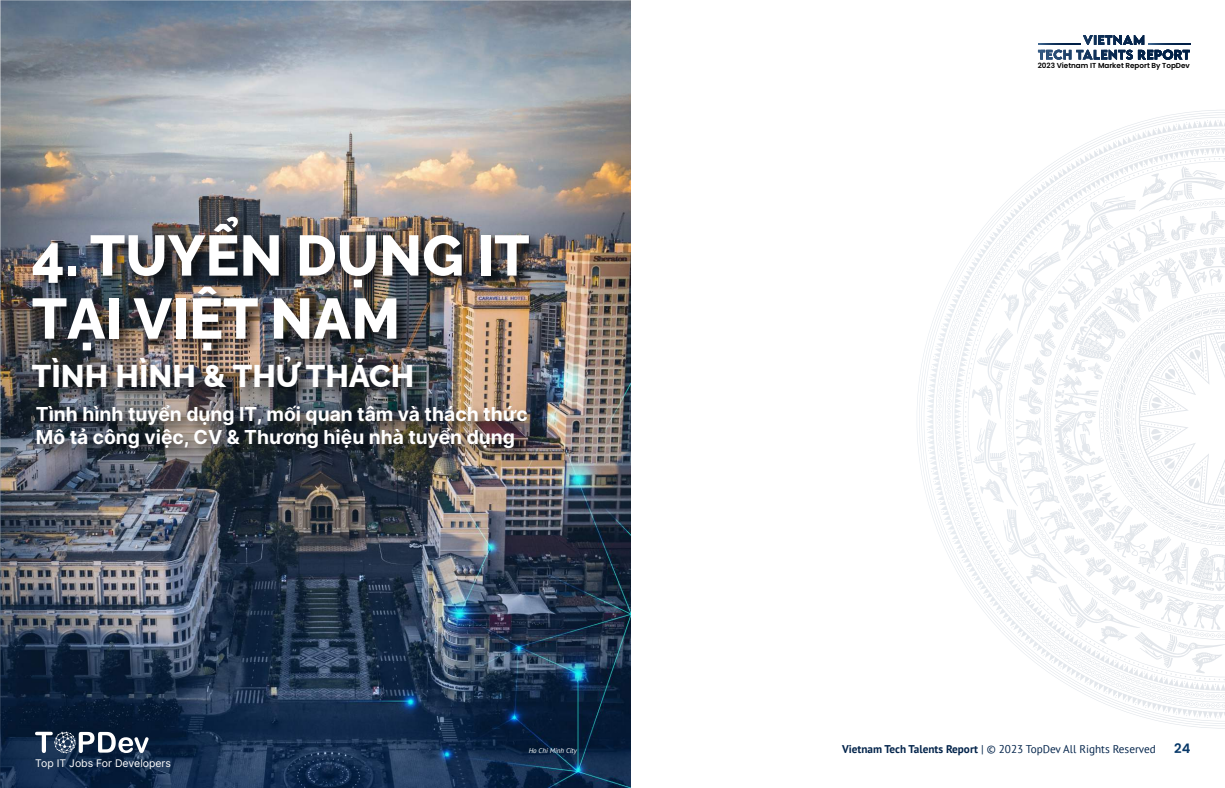
<style>
.page{position:relative;width:1225px;height:788px;background:#fff}
.page>*{position:absolute;margin:0;border:0;box-sizing:border-box;transform-origin:0 0}
.t1{font:100 56.88px/63px "Raleway";color:#fff}
.t2{font:100 55.82px/74.6px "Raleway";color:#fff}
.t3{font:100 31.5px "Raleway";color:#fff}
.t4{font:19.25px/23.1px "Inter";color:#fff}
.t5{font:600 13.12px "Poppins";color:#073868}
.t6{font:11.2px "PT Sans";color:#03244b}
.t7{font:10.5px "Inter";color:#fff}
.t8{font:600 7.26px "Poppins";color:#000}
.t9{font:italic 7px "PT Sans";color:#fff}
.s1{font-weight:700}
</style>
<div class="page">
<svg style="left:1132px;top:349px;width:93px;height:178px"></svg>
<img style="left:0;top:0;width:630px;height:788px">
<svg style="left:1038px;top:35px;width:152px;height:25px"></svg>
<svg style="left:1038px;top:44px;width:42px;height:1px"></svg>
<svg style="left:1149px;top:44px;width:42px;height:1px"></svg>
<svg style="left:35px;top:731px;width:114px;height:22px"></svg>
<img style="left:25px;top:209px;width:536px;height:225px">
<img style="left:25px;top:349px;width:409px;height:116px">
<img style="left:29px;top:397px;width:524px;height:72px">
<h1 class="t1" style="left:32px;top:218px;width:499px">4. TUYỂN DỤNG IT<br>TẠI VIỆT NAM</h1>
<h3 class="t3" style="left:32px;top:350px;width:384px">TÌNH HÌNH &amp; THỬ THÁCH</h3>
<p class="t4" style="left:36px;top:402px;width:494px">Tình hình tuyển dụng IT, mối quan tâm và thách thức<br>Mô tả công việc, CV &amp; Thương hiệu nhà tuyển dụng</p>
<h2 class="t2" style="left:167px;top:218px;width:326px">DEVELOPER<br>PERSONAS</h2>
<p class="t8" style="left:1038px;top:61px;width:154px">2023 Vietnam IT Market Report By TopDev</p>
<p class="t7" style="left:35px;top:755px;width:137px">Top IT Jobs For Developers</p>
<p class="t9" style="left:529px;top:745px;width:50px">Ho Chi Minh City</p>
<p class="t5" style="left:1174px;top:740px;width:18px">24</p>
<p class="t6" style="left:842px;top:741px;width:315px"><span class="s1">Vietnam Tech Talents Report</span> | © 2023 TopDev All Rights Reserved</p>
</div>
